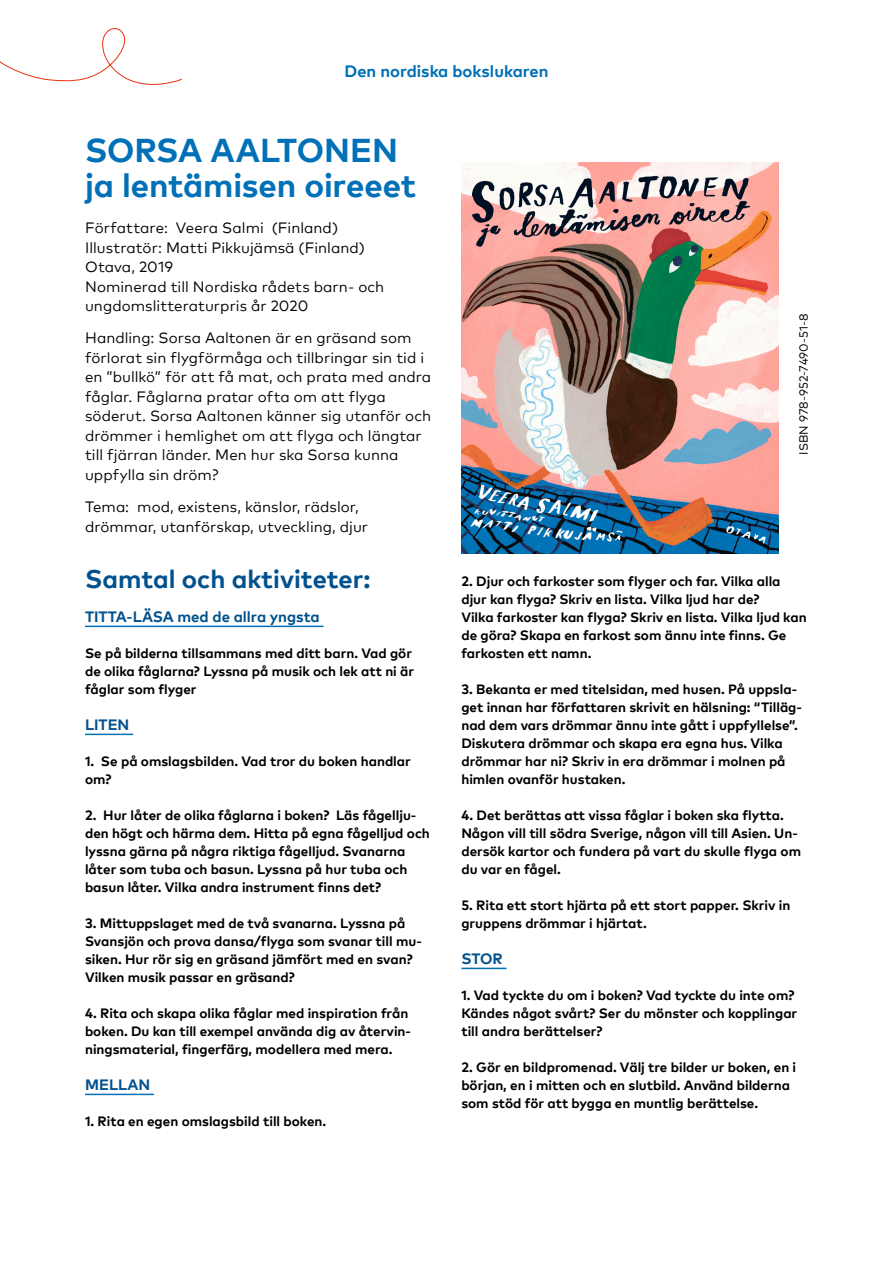
<style>
.page{position:relative;width:893px;height:1263px;background:#fff}
.page>*{position:absolute;margin:0;border:0;box-sizing:border-box;transform-origin:0 0}
.t1{font:700 33px/34.5px "Mark Pro";letter-spacing:-.005em;color:#0070b7}
.t2{font:700 25.5px "Mark Pro";color:#00518d}
.Header_txt{font:700 16.5px "Mark Pro";color:#0070b7}
.P_10_space{font:15px/19.5px "Mark Pro";letter-spacing:.005em;color:#000}
.P_10{font:15px/19.5px "Mark Pro";letter-spacing:.005em;color:#000}
.Alleviivattu_väliots{font:700 15px "Mark Pro";color:#00518d}
.P_9_12_bold_space{font:700 15px "Mark Pro";color:#00518d}
.P_9_12_bold_space-2{font:700 13.5px/18px "Mark Pro";color:#000}
.P_9_12_bold{font:700 13.5px/18px "Mark Pro";color:#000}
.ISBN{font:12px "Mark Pro";color:#000}
</style>
<div class="page">
<hr style="left:85px;top:626px;width:239px;height:1px;background:#0070b7">
<hr style="left:85px;top:734px;width:48px;height:1px;background:#0070b7">
<hr style="left:85px;top:1094px;width:69px;height:1px;background:#0070b7">
<hr style="left:461px;top:968px;width:46px;height:1px;background:#0070b7">
<svg style="left:0;top:28px;width:182px;height:57px"></svg>
<img style="left:461px;top:162px;width:317px;height:392px">
<p class="Header_txt" style="left:345px;top:58px;width:205px">Den nordiska bokslukaren</p>
<h1 class="t1" style="left:85px;top:130px;width:333px">SORSA AALTONEN ja lentämisen oireeet</h1>
<p class="P_10" style="left:85px;top:217px;width:255px">Författare: Veera Salmi (Finland)</p>
<p class="P_10" style="left:85px;top:236px;width:281px">Illustratör: Matti Pikkujämsä (Finland)</p>
<p class="P_10" style="left:85px;top:256px;width:90px">Otava, 2019</p>
<p class="P_10_space" style="left:85px;top:275px;width:301px">Nominerad till Nordiska rådets barn- och ungdomslitteraturpris år 2020</p>
<p class="P_10_space" style="left:85px;top:327px;width:348px">Handling: Sorsa Aaltonen är en gräsand som förlorat sin flygförmåga och tillbringar sin tid i en ”bullkö” för att få mat, och prata med andra fåglar. Fåglarna pratar ofta om att flyga söderut. Sorsa Aaltonen känner sig utanför och drömmer i hemlighet om att flyga och längtar till fjärran länder. Men hur ska Sorsa kunna uppfylla sin dröm?</p>
<p class="P_10" style="left:85px;top:496px;width:285px">Tema: mod, existens, känslor, rädslor, drömmar, utanförskap, utveckling, djur</p>
<h2 class="t2" style="left:85px;top:560px;width:287px">Samtal och aktiviteter:</h2>
<p class="Alleviivattu_väliots" style="left:85px;top:605px;width:236px">TITTA-LÄSA med de allra yngsta</p>
<p class="P_9_12_bold_space-2" style="left:85px;top:643px;width:331px">Se på bilderna tillsammans med ditt barn. Vad gör de olika fåglarna? Lyssna på musik och lek att ni är fåglar som flyger</p>
<p class="P_9_12_bold_space" style="left:85px;top:713px;width:46px">LITEN</p>
<p class="P_9_12_bold_space-2" style="left:85px;top:751px;width:327px">1. Se på omslagsbilden. Vad tror du boken handlar om?</p>
<p class="P_9_12_bold_space-2" style="left:85px;top:805px;width:346px">2. Hur låter de olika fåglarna i boken? Läs fågellju&shy;den högt och härma dem. Hitta på egna fågelljud och lyssna gärna på några riktiga fågelljud. Svanarna låter som tuba och basun. Lyssna på hur tuba och basun låter. Vilka andra instrument finns det?</p>
<p class="P_9_12_bold_space-2" style="left:85px;top:913px;width:338px">3. Mittuppslaget med de två svanarna. Lyssna på Svansjön och prova dansa/flyga som svanar till mu&shy;siken. Hur rör sig en gräsand jämfört med en svan?<br>Vilken musik passar en gräsand?</p>
<p class="P_9_12_bold_space-2" style="left:85px;top:1003px;width:328px">4. Rita och skapa olika fåglar med inspiration från boken. Du kan till exempel använda dig av återvin&shy;ningsmaterial, fingerfärg, modellera med mera.</p>
<p class="P_9_12_bold_space" style="left:85px;top:1073px;width:67px">MELLAN</p>
<p class="P_9_12_bold_space-2" style="left:85px;top:1111px;width:243px">1. Rita en egen omslagsbild till boken.</p>
<p class="ISBN" style="left:795px;top:454px;width:143px;rotate:-90deg">ISBN 978-952-7490-51-8</p>
<p class="P_9_12_bold" style="left:461px;top:571px;width:321px">2. Djur och farkoster som flyger och far. Vilka alla djur kan flyga? Skriv en lista. Vilka ljud har de?</p>
<p class="P_9_12_bold" style="left:461px;top:607px;width:347px">Vilka farkoster kan flyga? Skriv en lista. Vilka ljud kan de göra? Skapa en farkost som ännu inte finns. Ge farkosten ett namn.</p>
<p class="P_9_12_bold_space-2" style="left:461px;top:679px;width:342px">3. Bekanta er med titelsidan, med husen. På uppsla&shy;get innan har författaren skrivit en hälsning: “Tilläg&shy;nad dem vars drömmar ännu inte gått i uppfyllelse”.<br>Diskutera drömmar och skapa era egna hus. Vilka drömmar har ni? Skriv in era drömmar i molnen på himlen ovanför hustaken.</p>
<p class="P_9_12_bold_space-2" style="left:461px;top:805px;width:341px">4. Det berättas att vissa fåglar i boken ska flytta.<br>Någon vill till södra Sverige, någon vill till Asien. Un&shy;dersök kartor och fundera på vart du skulle flyga om du var en fågel.</p>
<p class="P_9_12_bold_space-2" style="left:461px;top:895px;width:330px">5. Rita ett stort hjärta på ett stort papper. Skriv in gruppens drömmar i hjärtat.</p>
<p class="P_9_12_bold_space" style="left:461px;top:947px;width:43px">STOR</p>
<p class="P_9_12_bold_space-2" style="left:461px;top:985px;width:337px">1. Vad tyckte du om i boken? Vad tyckte du inte om?<br>Kändes något svårt? Ser du mönster och kopplingar till andra berättelser?</p>
<p class="P_9_12_bold_space-2" style="left:461px;top:1057px;width:336px">2. Gör en bildpromenad. Välj tre bilder ur boken, en i början, en i mitten och en slutbild. Använd bilderna som stöd för att bygga en muntlig berättelse.</p>
</div>
